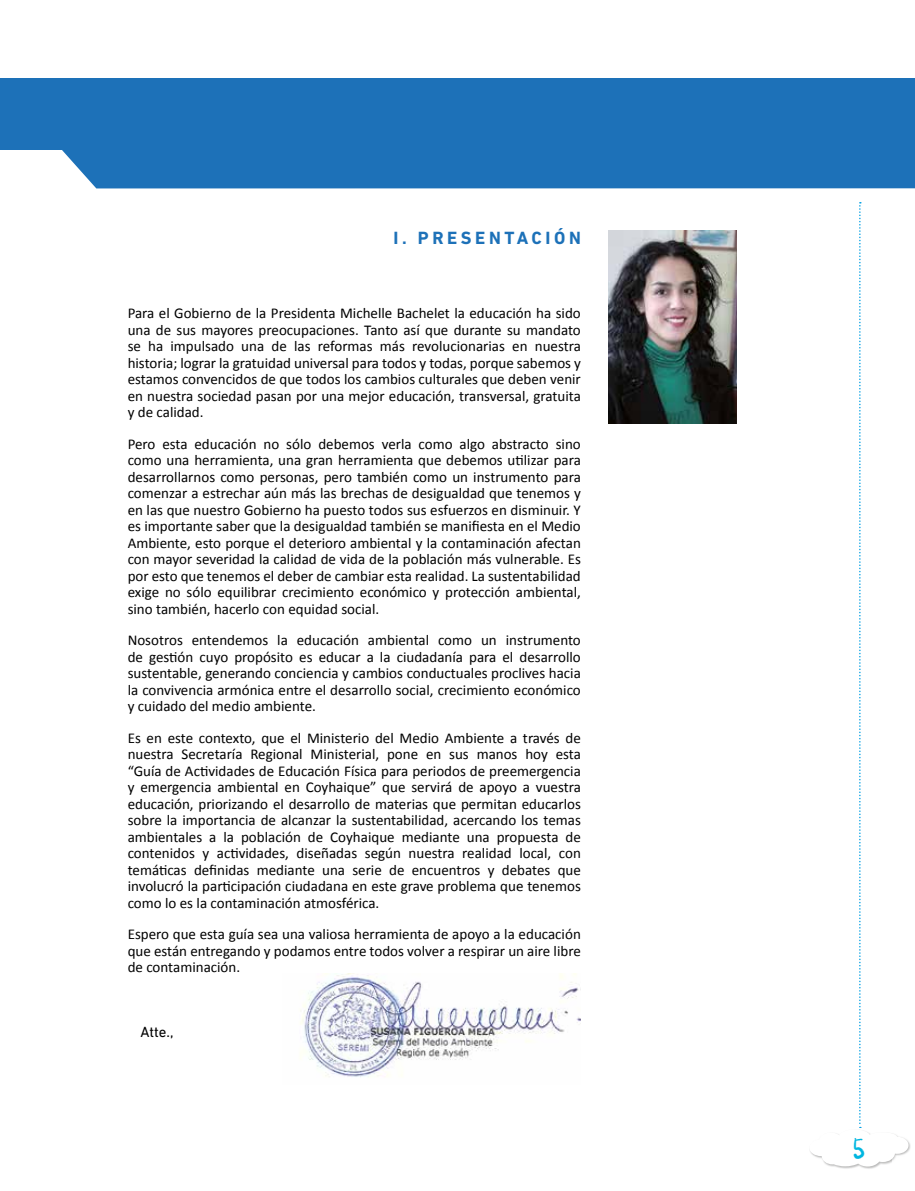
<style>
.page{position:relative;width:915px;height:1191px;background:#fff}
.page>*{position:absolute;margin:0;border:0;box-sizing:border-box;transform-origin:0 0}
.t1{font:33px "Labai";color:#00b6e0}
.t2{font:700 18px "DIN Next LT Pro";letter-spacing:.2em;color:#1d71b8}
.t3{font:15px/16.5px "Calibri";color:#000;text-align:justify}
.t4{font:15px "DIN Next LT Pro";color:#000}
</style>
<div class="page">
<div style="left:0;top:78px;width:914px;height:72px;background:#1d71b8"></div>
<div style="left:62px;top:150px;width:852px;height:38px;background:#1d71b8"></div>
<img style="left:831px;top:1141px;width:80px;height:28px">
<svg style="left:810px;top:202px;width:98px;height:964px"></svg>
<img style="left:608px;top:231px;width:128px;height:192px">
<img style="left:300px;top:974px;width:280px;height:104px">
<p class="t2" style="left:393px;top:228px;width:189px">I. PRESENTACIÓN</p>
<p class="t3" style="left:128px;top:305px;width:454px">Para el Gobierno de la Presidenta Michelle Bachelet la educación ha sido una de sus mayores preocupaciones. Tanto así que durante su mandato se ha impulsado una de las reformas más revolucionarias en nuestra historia; lograr la gratuidad universal para todos y todas, porque sabemos y estamos convencidos de que todos los cambios culturales que deben venir en nuestra sociedad pasan por una mejor educación, transversal, gratuita y de calidad.</p>
<p class="t3" style="left:128px;top:435px;width:454px">Pero esta educación no sólo debemos verla como algo abstracto sino como una herramienta, una gran herramienta que debemos utilizar para desarrollarnos como personas, pero también como un instrumento para comenzar a estrechar aún más las brechas de desigualdad que tenemos y en las que nuestro Gobierno ha puesto todos sus esfuerzos en disminuir. Y es importante saber que la desigualdad también se manifiesta en el Medio Ambiente, esto porque el deterioro ambiental y la contaminación afectan con mayor severidad la calidad de vida de la población más vulnerable. Es por esto que tenemos el deber de cambiar esta realidad. La sustentabilidad exige no sólo equilibrar crecimiento económico y protección ambiental, sino también, hacerlo con equidad social.</p>
<p class="t3" style="left:128px;top:632px;width:454px">Nosotros entendemos la educación ambiental como un instrumento de gestión cuyo propósito es educar a la ciudadanía para el desarrollo sustentable, generando conciencia y cambios conductuales proclives hacia la convivencia armónica entre el desarrollo social, crecimiento económico y cuidado del medio ambiente.</p>
<p class="t3" style="left:128px;top:729px;width:454px">Es en este contexto, que el Ministerio del Medio Ambiente a través de nuestra Secretaría Regional Ministerial, pone en sus manos hoy esta “Guía de Actividades de Educación Física para periodos de preemergencia y emergencia ambiental en Coyhaique” que servirá de apoyo a vuestra educación, priorizando el desarrollo de materias que permitan educarlos sobre la importancia de alcanzar la sustentabilidad, acercando los temas ambientales a la población de Coyhaique mediante una propuesta de contenidos y actividades, diseñadas según nuestra realidad local, con temáticas definidas mediante una serie de encuentros y debates que involucró la participación ciudadana en este grave problema que tenemos como lo es la contaminación atmosférica.</p>
<p class="t3" style="left:128px;top:926px;width:454px">Espero que esta guía sea una valiosa herramienta de apoyo a la educación que están entregando y podamos entre todos volver a respirar un aire libre de contaminación.</p>
<p class="t4" style="left:140px;top:1023px;width:35px">Atte.,</p>
<h1 class="t1" style="left:853px;top:1133px;width:14px">5</h1>
</div>
